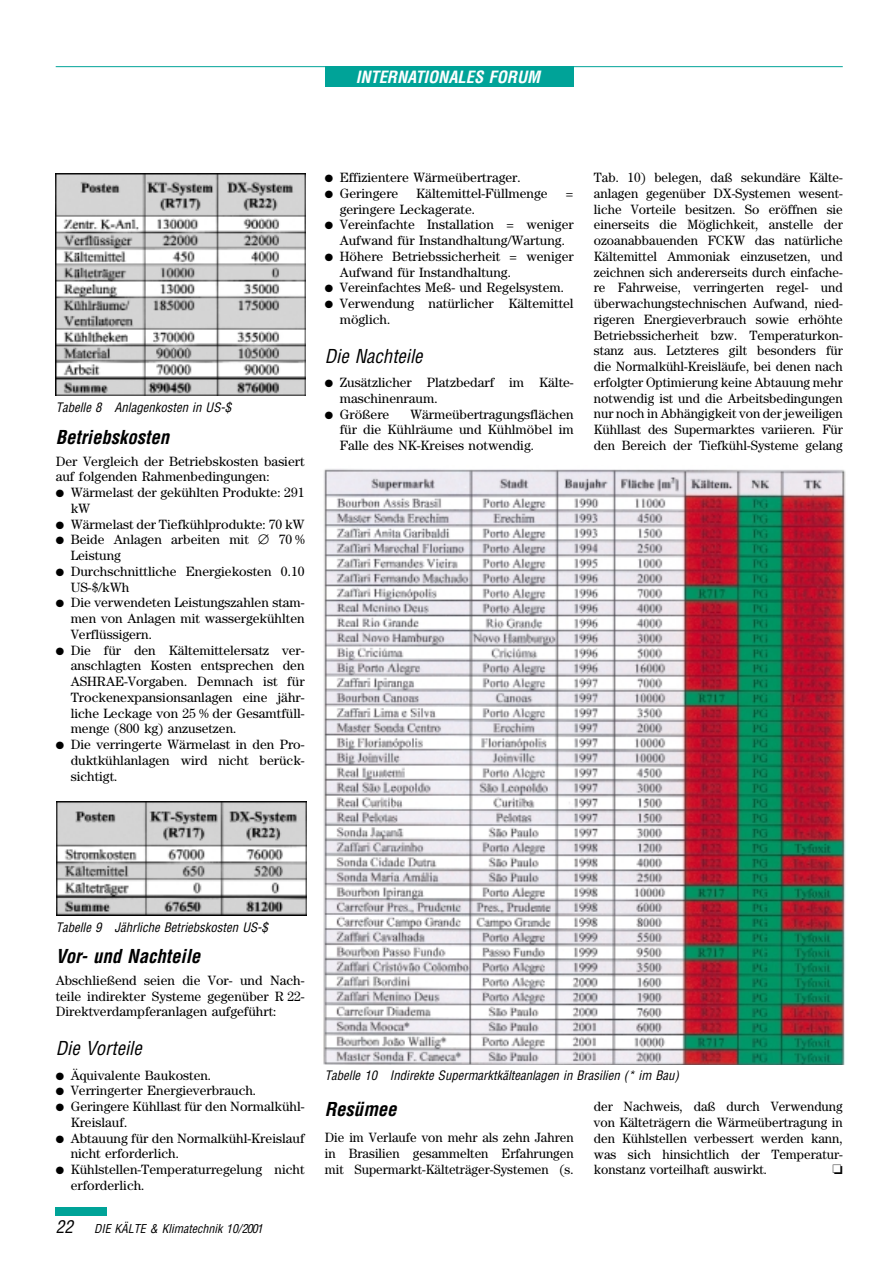
<style>
.page{position:relative;width:893px;height:1263px;background:#fff}
.page>*{position:absolute;margin:0;border:0;box-sizing:border-box;transform-origin:0 0}
.t1{font:italic 700 condensed 18.75px "Helvetica";color:#000}
.t2{font:italic condensed 18.75px "Helvetica";color:#000}
.t3{font:italic 700 condensed 16.5px "Helvetica";color:#fff}
.t4{font:13.5px/15.8px "Century";color:#000}
.t5{font:italic condensed 12.75px "Helvetica";color:#000}
.t6{font:italic condensed 12px "Helvetica";color:#000}
.s1{font-size:17.25px}
</style>
<div class="page">
<div style="left:56px;top:1208px;width:51px;height:8px;background:#00a398"></div>
<div style="left:325px;top:67px;width:248px;height:20px;background:#00a398"></div>
<hr style="left:56px;top:66px;width:786px;height:1px;background:#00a398">
<img style="left:56px;top:173px;width:250px;height:223px">
<div style="left:51px;top:796px;width:258px;height:126px;background:linear-gradient(to right,#fff,#fff)"></div>
<img style="left:56px;top:802px;width:250px;height:113px">
<img style="left:323px;top:469px;width:523px;height:596px">
<p class="t3" style="left:356px;top:71px;width:186px">INTERNATIONALES FORUM</p>
<p class="t5" style="left:56px;top:402px;width:177px">Tabelle 8 Anlagenkosten in US-$</p>
<h1 class="t1" style="left:56px;top:429px;width:115px">Betriebskosten</h1>
<p class="t4" style="left:56px;top:454px;width:250px">Der Vergleich der Betriebskosten basiert auf folgenden Rahmenbedingungen:</p>
<p class="t4" style="left:71px;top:486px;width:235px;text-indent:-15px">● Wärmelast der gekühlten Produkte: 291 kW</p>
<p class="t4" style="left:56px;top:517px;width:250px">● Wärmelast der Tiefkühlprodukte: 70 kW</p>
<p class="t4" style="left:71px;top:533px;width:235px;text-indent:-15px">● Beide Anlagen arbeiten mit ∅ 70 %<br>Leistung</p>
<p class="t4" style="left:71px;top:565px;width:235px;text-indent:-15px">● Durchschnittliche Energiekosten 0.10<br>US-$/kWh</p>
<p class="t4" style="left:71px;top:596px;width:235px;text-align:justify;text-indent:-15px">● Die verwendeten Leistungszahlen stam&shy;men von Anlagen mit wassergekühlten Verflüssigern.</p>
<p class="t4" style="left:71px;top:643px;width:235px;text-align:justify;text-indent:-15px">● Die für den Kältemittelersatz ver&shy;anschlagten Kosten entsprechen den ASHRAE-Vorgaben. Demnach ist für Trockenexpansionsanlagen eine jähr&shy;liche Leckage von 25 % der Gesamtfüll&shy;menge (800 kg) anzusetzen.</p>
<p class="t4" style="left:71px;top:738px;width:235px;text-align:justify;text-indent:-15px">● Die verringerte Wärmelast in den Pro&shy;duktkühlanlagen wird nicht berück&shy;sichtigt.</p>
<p class="t4" style="left:325px;top:171px;width:197px">● Effizientere Wärmeübertrager.</p>
<p class="t4" style="left:325px;top:187px;width:75px">● Geringere</p>
<p class="t4" style="left:416px;top:187px;width:133px">Kältemittel-Füllmenge</p>
<p class="t4" style="left:565px;top:187px;width:10px">=</p>
<p class="t4" style="left:340px;top:202px;width:137px">geringere Leckagerate.</p>
<p class="t4" style="left:325px;top:218px;width:250px;text-align:center">● Vereinfachte Installation = weniger<br>Aufwand für Instandhaltung/Wartung.</p>
<p class="t4" style="left:340px;top:250px;width:235px;text-indent:-15px">● Höhere Betriebssicherheit = weniger<br>Aufwand für Instandhaltung.</p>
<p class="t4" style="left:325px;top:281px;width:241px">● Vereinfachtes Meß- und Regelsystem.</p>
<p class="t4" style="left:340px;top:297px;width:235px;text-indent:-15px">● Verwendung natürlicher Kältemittel möglich.</p>
<h1 class="t2" style="left:325px;top:349px;width:99px">Die Nachteile</h1>
<p class="t4" style="left:340px;top:376px;width:235px;text-indent:-15px">● Zusätzlicher Platzbedarf im Kälte&shy;maschinenraum.</p>
<p class="t4" style="left:325px;top:407px;width:66px">● Größere</p>
<p class="t4" style="left:340px;top:407px;width:235px;text-align:justify;text-indent:70px">Wärmeübertragungsflächen für die Kühlräume und Kühlmöbel im Falle des NK-Kreises notwendig.</p>
<p class="t4" style="left:594px;top:171px;width:250px;text-align:justify">Tab. 10) belegen, daß sekundäre Kälte&shy;anlagen gegenüber DX-Systemen wesent&shy;liche Vorteile besitzen. So eröffnen sie einerseits die Möglichkeit, anstelle der ozoanabbauenden FCKW das natürliche Kältemittel Ammoniak einzusetzen, und zeichnen sich andererseits durch einfache&shy;re Fahrweise, verringerten regel- und überwachungstechnischen Aufwand, nied&shy;rigeren Energieverbrauch sowie erhöhte Betriebssicherheit bzw. Temperaturkon&shy;stanz aus. Letzteres gilt besonders für die Normalkühl-Kreisläufe, bei denen nach erfolgter Optimierung keine Abtauung mehr notwendig ist und die Arbeitsbedingungen nur noch in Abhängigkeit von der jeweiligen Kühllast des Supermarktes variieren. Für den Bereich der Tiefkühl-Systeme gelang</p>
<p class="t5" style="left:56px;top:922px;width:214px">Tabelle 9 Jährliche Betriebskosten US-$</p>
<h1 class="t1" style="left:56px;top:949px;width:146px">Vor- und Nachteile</h1>
<p class="t4" style="left:56px;top:974px;width:250px;text-align:justify">Abschließend seien die Vor- und Nach&shy;teile indirekter Systeme gegenüber R 22- Direktverdampferanlagen aufgeführt:</p>
<h1 class="t2" style="left:56px;top:1041px;width:87px">Die Vorteile</h1>
<p class="t4" style="left:56px;top:1068px;width:157px">● Äquivalente Baukosten.</p>
<p class="t4" style="left:56px;top:1084px;width:202px">● Verringerter Energieverbrauch.</p>
<p class="t4" style="left:71px;top:1100px;width:235px;text-indent:-15px">● Geringere Kühllast für den Normalkühl-<br>Kreislauf.</p>
<p class="t4" style="left:71px;top:1131px;width:235px;text-indent:-15px">● Abtauung für den Normalkühl-Kreislauf nicht erforderlich.</p>
<p class="t4" style="left:71px;top:1163px;width:235px;text-indent:-15px">● Kühlstellen-Temperaturregelung nicht erforderlich.</p>
<p class="t6" style="left:56px;top:1224px;width:209px"><span class="s1">22</span> DIE KÄLTE &amp; Klimatechnik 10/2001</p>
<p class="t5" style="left:325px;top:1070px;width:355px">Tabelle 10 Indirekte Supermarktkälteanlagen in Brasilien (* im Bau)</p>
<h1 class="t1" style="left:325px;top:1102px;width:73px">Resümee</h1>
<p class="t4" style="left:325px;top:1131px;width:250px;text-align:justify">Die im Verlaufe von mehr als zehn Jahren in Brasilien gesammelten Erfahrungen mit Supermarkt-Kälteträger-Systemen (s.</p>
<p class="t4" style="left:594px;top:1100px;width:250px;text-align:justify">der Nachweis, daß durch Verwendung von Kälteträgern die Wärmeübertragung in den Kühlstellen verbessert werden kann, was sich hinsichtlich der Temperatur&shy;konstanz vorteilhaft auswirkt.</p>
</div>
